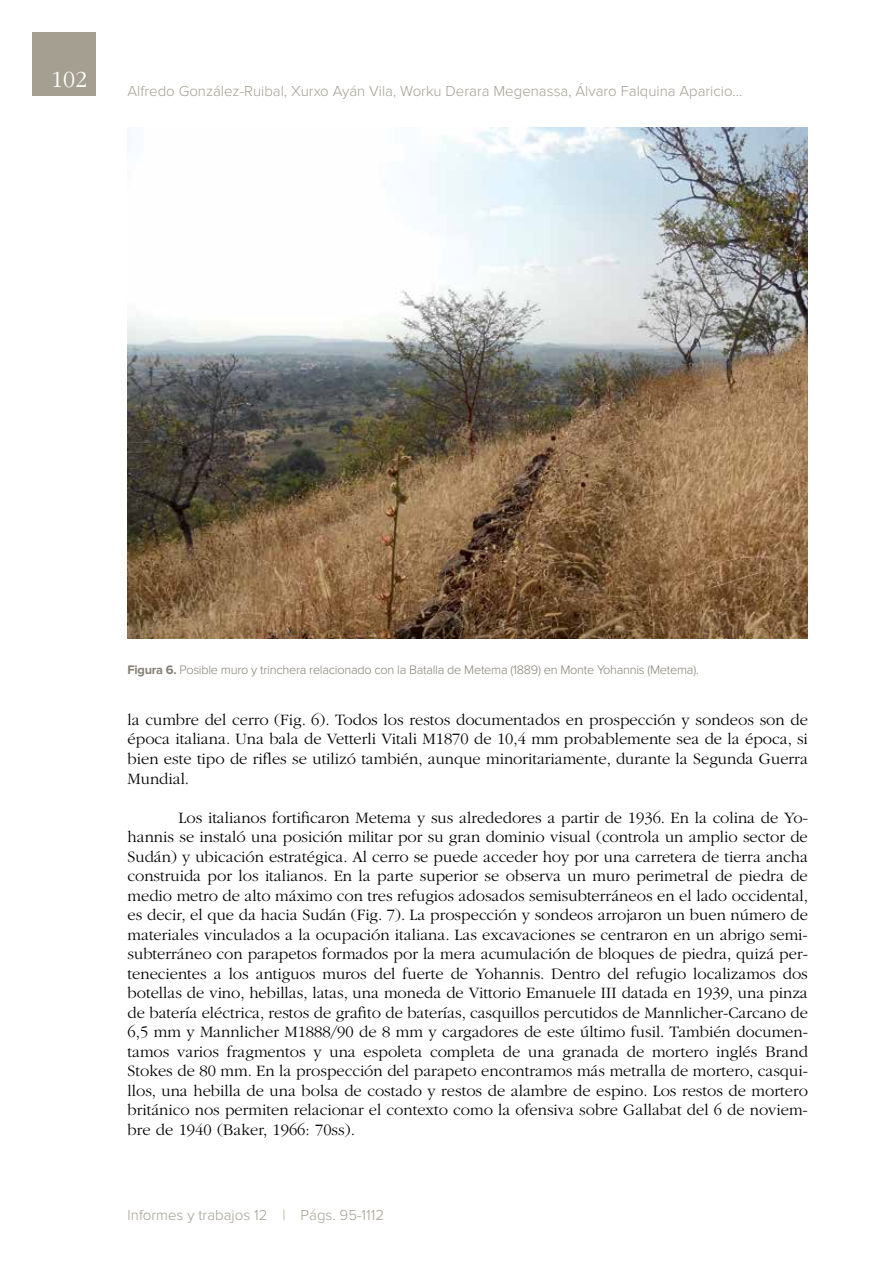
<style>
.page{position:relative;width:893px;height:1263px;background:#fff}
.page>*{position:absolute;margin:0;border:0;box-sizing:border-box;transform-origin:0 0}
.t1{font:300 24px "ITC Garamond Std";color:#fff}
.t2{font:300 16.5px/19.5px "ITC Garamond Std";color:#000;text-align:justify}
.t3{font:300 15px "Proxima Nova";color:#a49f91}
.t4{font:300 12.75px "Proxima Nova";letter-spacing:-.02em;color:#868074}
.s1{font-weight:700}
</style>
<div class="page">
<div style="left:32px;top:32px;width:64px;height:64px;background:#a49f91"></div>
<img style="left:128px;top:128px;width:680px;height:510px">
<h1 class="t1" style="left:51px;top:67px;width:37px">102</h1>
<p class="t3" style="left:128px;top:84px;width:616px">Alfredo González-Ruibal, Xurxo Ayán Vila, Worku Derara Megenassa, Álvaro Falquina Aparicio...</p>
<p class="t4" style="left:128px;top:663px;width:573px"><span class="s1">Figura 6.</span> Posible muro y trinchera relacionado con la Batalla de Metema (1889) en Monte Yohannis (Metema).</p>
<p class="t2" style="left:128px;top:710px;width:682px">la cumbre del cerro (Fig. 6). Todos los restos documentados en prospección y sondeos son de época italiana. Una bala de Vetterli Vitali M1870 de 10,4 mm probablemente sea de la época, si bien este tipo de rifles se utilizó también, aunque minoritariamente, durante la Segunda Guerra Mundial.</p>
<p class="t2" style="left:128px;top:808px;width:682px;text-indent:51px">Los italianos fortificaron Metema y sus alrededores a partir de 1936. En la colina de Yo&shy;hannis se instaló una posición militar por su gran dominio visual (controla un amplio sector de Sudán) y ubicación estratégica. Al cerro se puede acceder hoy por una carretera de tierra ancha construida por los italianos. En la parte superior se observa un muro perimetral de piedra de medio metro de alto máximo con tres refugios adosados semisubterráneos en el lado occidental, es decir, el que da hacia Sudán (Fig. 7). La prospección y sondeos arrojaron un buen número de materiales vinculados a la ocupación italiana. Las excavaciones se centraron en un abrigo semi&shy;subterráneo con parapetos formados por la mera acumulación de bloques de piedra, quizá per&shy;tenecientes a los antiguos muros del fuerte de Yohannis. Dentro del refugio localizamos dos botellas de vino, hebillas, latas, una moneda de Vittorio Emanuele III datada en 1939, una pinza de batería eléctrica, restos de grafito de baterías, casquillos percutidos de Mannlicher-Carcano de 6,5 mm y Mannlicher M1888/90 de 8 mm y cargadores de este último fusil. También documen&shy;tamos varios fragmentos y una espoleta completa de una granada de mortero inglés Brand Stokes de 80 mm. En la prospección del parapeto encontramos más metralla de mortero, casqui&shy;llos, una hebilla de una bolsa de costado y restos de alambre de espino. Los restos de mortero británico nos permiten relacionar el contexto como la ofensiva sobre Gallabat del 6 de noviem&shy;bre de 1940 (Baker, 1966: 70ss).</p>
<p class="t3" style="left:128px;top:1208px;width:258px">Informes y trabajos 12 | Págs. 95-1112</p>
</div>
